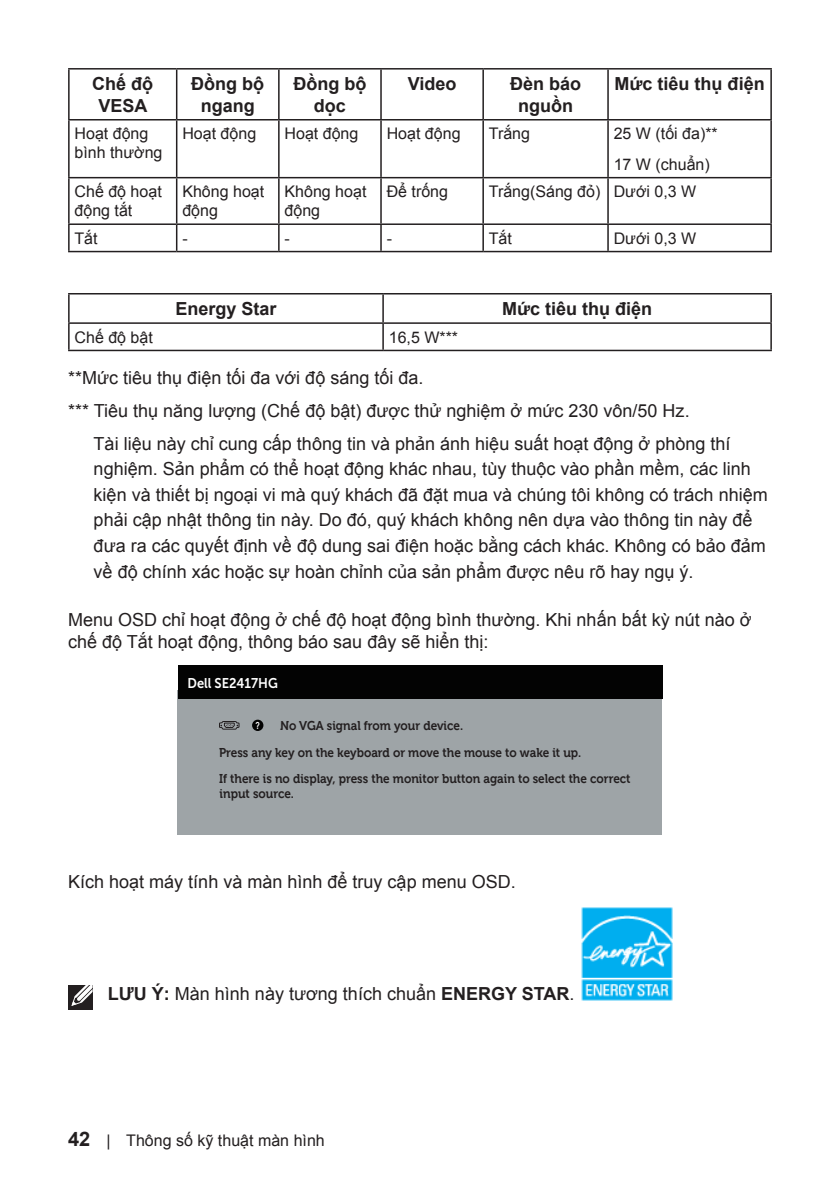
<style>
.page{position:relative;width:840px;height:1191px;background:#fff}
.page>*{position:absolute;margin:0;border:0;box-sizing:border-box;transform-origin:0 0}
.text{font:18px/25.6px "Arial";color:#231f20}
.text-2{font:700 18px/21.6px "Arial";color:#231f20;text-align:center}
.text__table8{font:16px/19.2px "Arial";color:#231f20}
.t1{font:14px "Museo Sans For Dell 700";color:#fff;scale:.92 1}
.t2{font:700 12.8px/26.8px "Museo For Dell";color:#231f20;scale:.92 1}
.t3{font:700 9.8px "Arial";color:#fff;scale:.73 1}
.s1{font-weight:700}
.s2{font-weight:700;font-size:20px}
</style>
<div class="page">
<hr style="left:68px;top:68px;width:108px;height:2px;background:#231f20">
<hr style="left:68px;top:70px;width:2px;height:49px;background:#231f20">
<hr style="left:176px;top:68px;width:103px;height:2px;background:#231f20">
<hr style="left:176px;top:70px;width:1px;height:49px;background:#231f20">
<hr style="left:279px;top:68px;width:102px;height:2px;background:#231f20">
<hr style="left:278px;top:70px;width:1px;height:49px;background:#231f20">
<hr style="left:381px;top:68px;width:102px;height:2px;background:#231f20">
<hr style="left:380px;top:70px;width:1px;height:49px;background:#231f20">
<hr style="left:483px;top:68px;width:124px;height:2px;background:#231f20">
<hr style="left:482px;top:70px;width:1px;height:49px;background:#231f20">
<hr style="left:607px;top:68px;width:164px;height:2px;background:#231f20">
<hr style="left:607px;top:70px;width:1px;height:49px;background:#231f20">
<hr style="left:770px;top:70px;width:1px;height:49px;background:#231f20">
<hr style="left:68px;top:119px;width:108px;height:1px;background:#231f20">
<hr style="left:68px;top:120px;width:2px;height:57px;background:#231f20">
<hr style="left:176px;top:119px;width:103px;height:1px;background:#231f20">
<hr style="left:176px;top:120px;width:1px;height:57px;background:#231f20">
<hr style="left:279px;top:119px;width:102px;height:1px;background:#231f20">
<hr style="left:278px;top:120px;width:1px;height:57px;background:#231f20">
<hr style="left:381px;top:119px;width:102px;height:1px;background:#231f20">
<hr style="left:380px;top:120px;width:1px;height:57px;background:#231f20">
<hr style="left:483px;top:119px;width:124px;height:1px;background:#231f20">
<hr style="left:482px;top:120px;width:1px;height:57px;background:#231f20">
<hr style="left:607px;top:119px;width:164px;height:1px;background:#231f20">
<hr style="left:607px;top:120px;width:1px;height:57px;background:#231f20">
<hr style="left:770px;top:120px;width:1px;height:57px;background:#231f20">
<hr style="left:68px;top:177px;width:108px;height:1px;background:#231f20">
<hr style="left:68px;top:178px;width:2px;height:45px;background:#231f20">
<hr style="left:176px;top:177px;width:103px;height:1px;background:#231f20">
<hr style="left:176px;top:178px;width:1px;height:45px;background:#231f20">
<hr style="left:279px;top:177px;width:102px;height:1px;background:#231f20">
<hr style="left:278px;top:178px;width:1px;height:45px;background:#231f20">
<hr style="left:381px;top:177px;width:102px;height:1px;background:#231f20">
<hr style="left:380px;top:178px;width:1px;height:45px;background:#231f20">
<hr style="left:483px;top:177px;width:124px;height:1px;background:#231f20">
<hr style="left:482px;top:178px;width:1px;height:45px;background:#231f20">
<hr style="left:607px;top:177px;width:164px;height:1px;background:#231f20">
<hr style="left:607px;top:178px;width:1px;height:45px;background:#231f20">
<hr style="left:770px;top:178px;width:1px;height:45px;background:#231f20">
<hr style="left:68px;top:223px;width:108px;height:2px;background:#231f20">
<hr style="left:68px;top:225px;width:2px;height:26px;background:#231f20">
<hr style="left:176px;top:223px;width:103px;height:2px;background:#231f20">
<svg style="left:176px;top:225px;width:1px;height:26px"></svg>
<hr style="left:279px;top:223px;width:102px;height:2px;background:#231f20">
<svg style="left:278px;top:225px;width:1px;height:26px"></svg>
<hr style="left:381px;top:223px;width:102px;height:2px;background:#231f20">
<svg style="left:380px;top:225px;width:1px;height:26px"></svg>
<hr style="left:483px;top:223px;width:124px;height:2px;background:#231f20">
<svg style="left:482px;top:225px;width:1px;height:26px"></svg>
<hr style="left:607px;top:223px;width:164px;height:2px;background:#231f20">
<svg style="left:607px;top:225px;width:1px;height:26px"></svg>
<svg style="left:770px;top:225px;width:1px;height:26px"></svg>
<hr style="left:68px;top:251px;width:108px;height:1px;background:#231f20">
<hr style="left:176px;top:251px;width:103px;height:1px;background:#231f20">
<hr style="left:279px;top:251px;width:102px;height:1px;background:#231f20">
<hr style="left:381px;top:251px;width:102px;height:1px;background:#231f20">
<hr style="left:483px;top:251px;width:124px;height:1px;background:#231f20">
<hr style="left:607px;top:251px;width:164px;height:1px;background:#231f20">
<hr style="left:68px;top:293px;width:315px;height:1px;background:#231f20">
<hr style="left:68px;top:294px;width:2px;height:28px;background:#231f20">
<hr style="left:383px;top:293px;width:388px;height:1px;background:#231f20">
<hr style="left:68px;top:322px;width:315px;height:2px;background:#231f20">
<hr style="left:68px;top:324px;width:2px;height:26px;background:#231f20">
<hr style="left:383px;top:322px;width:388px;height:2px;background:#231f20">
<svg style="left:382px;top:294px;width:1px;height:56px"></svg>
<svg style="left:770px;top:294px;width:1px;height:56px"></svg>
<hr style="left:68px;top:350px;width:315px;height:1px;background:#231f20">
<hr style="left:383px;top:350px;width:388px;height:1px;background:#231f20">
<div style="left:177px;top:690px;width:485px;height:145px;background:#9ea4a7"></div>
<div style="left:178px;top:665px;width:484px;height:33px;background:#030303"></div>
<div style="left:252px;top:719px;width:11px;height:12px;background:#030303;border-radius:50%"></div>
<svg style="left:219px;top:721px;width:21px;height:9px"></svg>
<div style="left:68px;top:985px;width:24px;height:24px;background:#231f20"></div>
<svg style="left:71px;top:985px;width:22px;height:21px"></svg>
<img style="left:581px;top:907px;width:92px;height:94px">
<p class="text-2" style="left:92px;top:73px;width:63px">Chế độ<br>VESA</p>
<p class="text-2" style="left:191px;top:73px;width:68px">Đồng bộ ngang</p>
<p class="text-2" style="left:293px;top:73px;width:68px">Đồng bộ dọc</p>
<p class="text-2" style="left:407px;top:73px;width:50px">Video</p>
<p class="text-2" style="left:509px;top:73px;width:73px">Đèn báo nguồn</p>
<p class="text-2" style="left:614px;top:73px;width:152px">Mức tiêu thụ điện</p>
<p class="text__table8" style="left:74px;top:124px;width:89px">Hoạt động bình thường</p>
<p class="text__table8" style="left:182px;top:124px;width:75px">Hoạt động</p>
<p class="text__table8" style="left:284px;top:124px;width:75px">Hoạt động</p>
<p class="text__table8" style="left:386px;top:124px;width:75px">Hoạt động</p>
<p class="text__table8" style="left:488px;top:124px;width:43px">Trắng</p>
<p class="text__table8" style="left:613px;top:124px;width:106px">25 W (tối đa)**</p>
<p class="text__table8" style="left:613px;top:155px;width:98px">17 W (chuẩn)</p>
<p class="text__table8" style="left:74px;top:182px;width:89px">Chế độ hoạt động tắt</p>
<p class="text__table8" style="left:182px;top:182px;width:83px">Không hoạt động</p>
<p class="text__table8" style="left:284px;top:182px;width:83px">Không hoạt động</p>
<p class="text__table8" style="left:386px;top:182px;width:63px">Để trống</p>
<p class="text__table8" style="left:488px;top:182px;width:113px">Trắng(Sáng đỏ)</p>
<p class="text__table8" style="left:613px;top:182px;width:84px">Dưới 0,3 W</p>
<p class="text__table8" style="left:74px;top:228px;width:25px">Tắt</p>
<p class="text__table8" style="left:182px;top:228px;width:7px">-</p>
<p class="text__table8" style="left:284px;top:228px;width:7px">-</p>
<p class="text__table8" style="left:386px;top:228px;width:7px">-</p>
<p class="text__table8" style="left:488px;top:228px;width:25px">Tắt</p>
<p class="text__table8" style="left:613px;top:228px;width:84px">Dưới 0,3 W</p>
<p class="text-2" style="left:175px;top:298px;width:103px">Energy Star</p>
<p class="text-2" style="left:501px;top:298px;width:152px">Mức tiêu thụ điện</p>
<p class="text__table8" style="left:74px;top:327px;width:80px">Chế độ bật</p>
<p class="text__table8" style="left:388px;top:327px;width:71px">16,5 W***</p>
<p class="text" style="left:68px;top:365px;width:357px">**Mức tiêu thụ điện tối đa với độ sáng tối đa.</p>
<p class="text" style="left:68px;top:398px;width:622px">*** Tiêu thụ năng lượng (Chế độ bật) được thử nghiệm ở mức 230 vôn/50 Hz.</p>
<p class="text" style="left:94px;top:430px;width:675px">Tài liệu này chỉ cung cấp thông tin và phản ánh hiệu suất hoạt động ở phòng thí nghiệm. Sản phẩm có thể hoạt động khác nhau, tùy thuộc vào phần mềm, các linh kiện và thiết bị ngoại vi mà quý khách đã đặt mua và chúng tôi không có trách nhiệm phải cập nhật thông tin này. Do đó, quý khách không nên dựa vào thông tin này để đưa ra các quyết định về độ dung sai điện hoặc bằng cách khác. Không có bảo đảm về độ chính xác hoặc sự hoàn chỉnh của sản phẩm được nêu rõ hay ngụ ý.</p>
<p class="text" style="left:68px;top:609px;width:684px;line-height:21.6px">Menu OSD chỉ hoạt động ở chế độ hoạt động bình thường. Khi nhấn bất kỳ nút nào ở chế độ Tắt hoạt động, thông báo sau đây sẽ hiển thị :</p>
<p class="t1" style="left:187px;top:675px;width:100px">Dell SE2417HG</p>
<p class="t3" style="left:255px;top:719px;width:7px">?</p>
<p class="t2" style="left:219px;top:712px;width:395px;text-indent:61px">No VGA signal from your device.<br>Press any key on the keyboard or move the mouse to wake it up.</p>
<p class="t2" style="left:219px;top:780px;width:82px">input source.</p>
<p class="t2" style="left:219px;top:765px;width:448px">If there is no display, press the monitor button again to select the correct</p>
<p class="text" style="left:68px;top:869px;width:449px">Kích hoạt máy tính và màn hình để truy cập menu OSD.</p>
<p class="text" style="left:108px;top:980px;width:468px"><span class="s1">LƯU Ý:</span> Màn hình này tương thích chuẩn <span class="s1">ENERGY STAR</span>.</p>
<p class="text__table8" style="left:68px;top:1130px;width:258px"><span class="s2">42</span> | Thông số kỹ thuật màn hình</p>
</div>
